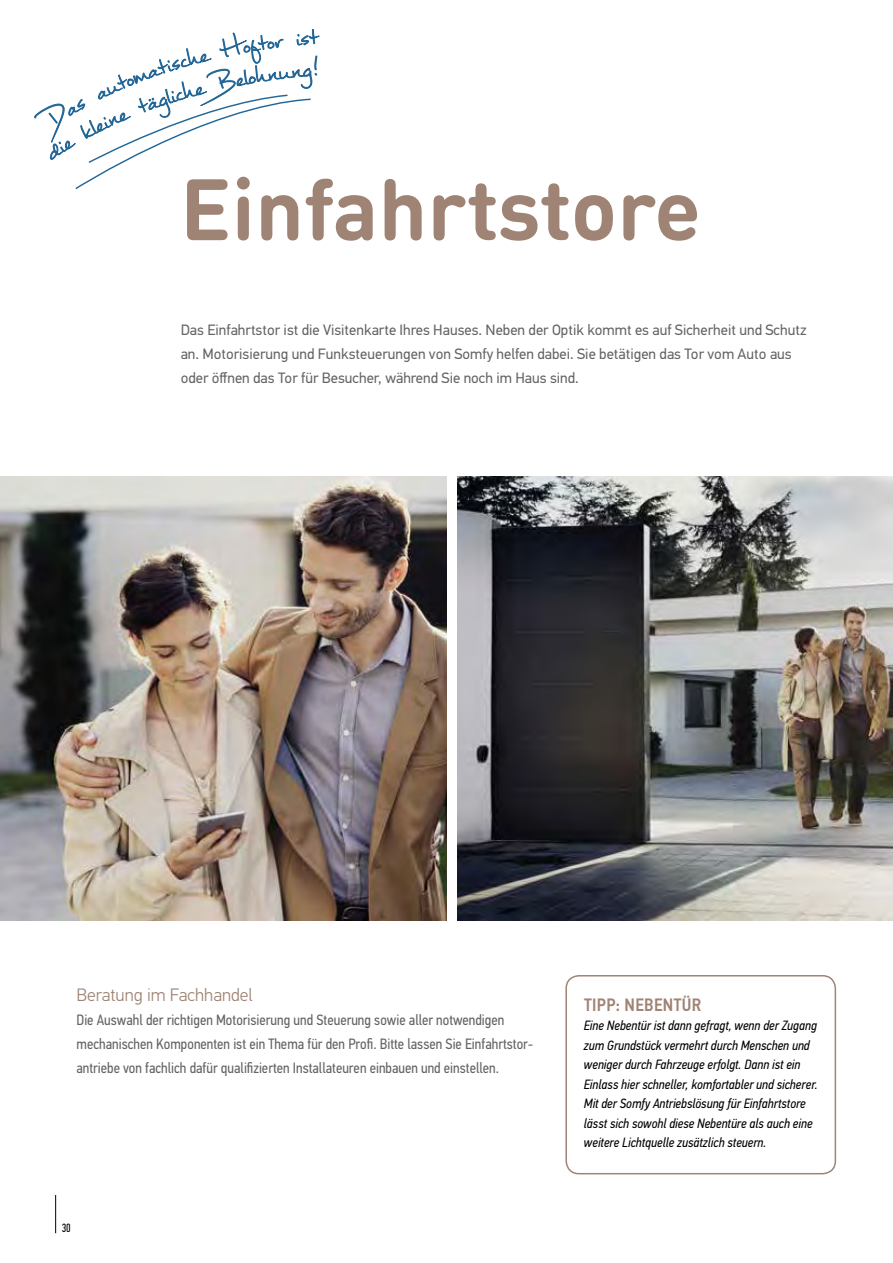
<style>
.page{position:relative;width:893px;height:1263px;background:#fff}
.page>*{position:absolute;margin:0;border:0;box-sizing:border-box;transform-origin:0 0}
.t1{font:700 85.5px "DIN Round Pro";color:#9f8374}
.t2{font:300 18px "PF Din Text Pro";color:#9f8374}
.t3{font:500 18px "PF Din Text Cond Pro";letter-spacing:.02em;color:#9f8374}
.t4{font:15px/24px "PF Din Text Pro";color:#646363}
.t5{font:15px/24px "PF Din Text Cond Pro";color:#646363}
.t6{font:italic 13.5px/19.5px "PF Din Text Cond Pro";color:#000}
.t7{font:12px "PF Din Text Comp Pro";color:#000}
</style>
<div class="page">
<div style="left:565px;top:975px;width:271px;height:199px;border:2px solid #9f8374;border-radius:13px"></div>
<img style="left:458px;top:476px;width:435px;height:444px">
<img style="left:0;top:476px;width:446px;height:444px">
<hr style="left:55px;top:1195px;width:1px;height:38px;background:#000">
<svg style="left:34px;top:29px;width:286px;height:161px"></svg>
<h1 class="t1" style="left:180px;top:150px;width:522px">Einfahrtstore</h1>
<p class="t4" style="left:181px;top:318px;width:627px">Das Einfahrtstor ist die Visitenkarte Ihres Hauses. Neben der Optik kommt es auf Sicherheit und Schutz an. Motorisierung und Funksteuerungen von Somfy helfen dabei. Sie betätigen das Tor vom Auto aus oder öffnen das Tor für Besucher, während Sie noch im Haus sind.</p>
<h2 class="t2" style="left:77px;top:984px;width:178px">Beratung im Fachhandel</h2>
<p class="t5" style="left:77px;top:1008px;width:458px">Die Auswahl der richtigen Motorisierung und Steuerung sowie aller notwendigen mechanischen Komponenten ist ein Thema für den Profi. Bitte lassen Sie Einfahrtstor&shy;antriebe von fachlich dafür qualifizierten Installateuren einbauen und einstellen.</p>
<p class="t7" style="left:62px;top:1221px;width:11px">30</p>
<h2 class="t3" style="left:584px;top:994px;width:119px">TIPP: NEBENTÜR</h2>
<p class="t6" style="left:584px;top:1016px;width:235px">Eine Nebentür ist dann gefragt, wenn der Zugang zum Grundstück vermehrt durch Menschen und weniger durch Fahrzeuge erfolgt. Dann ist ein Einlass hier schneller, komfortabler und sicherer.<br>Mit der Somfy Antriebslösung für Einfahrtstore lässt sich sowohl diese Nebentüre als auch eine weitere Lichtquelle zusätzlich steuern.</p>
</div>
